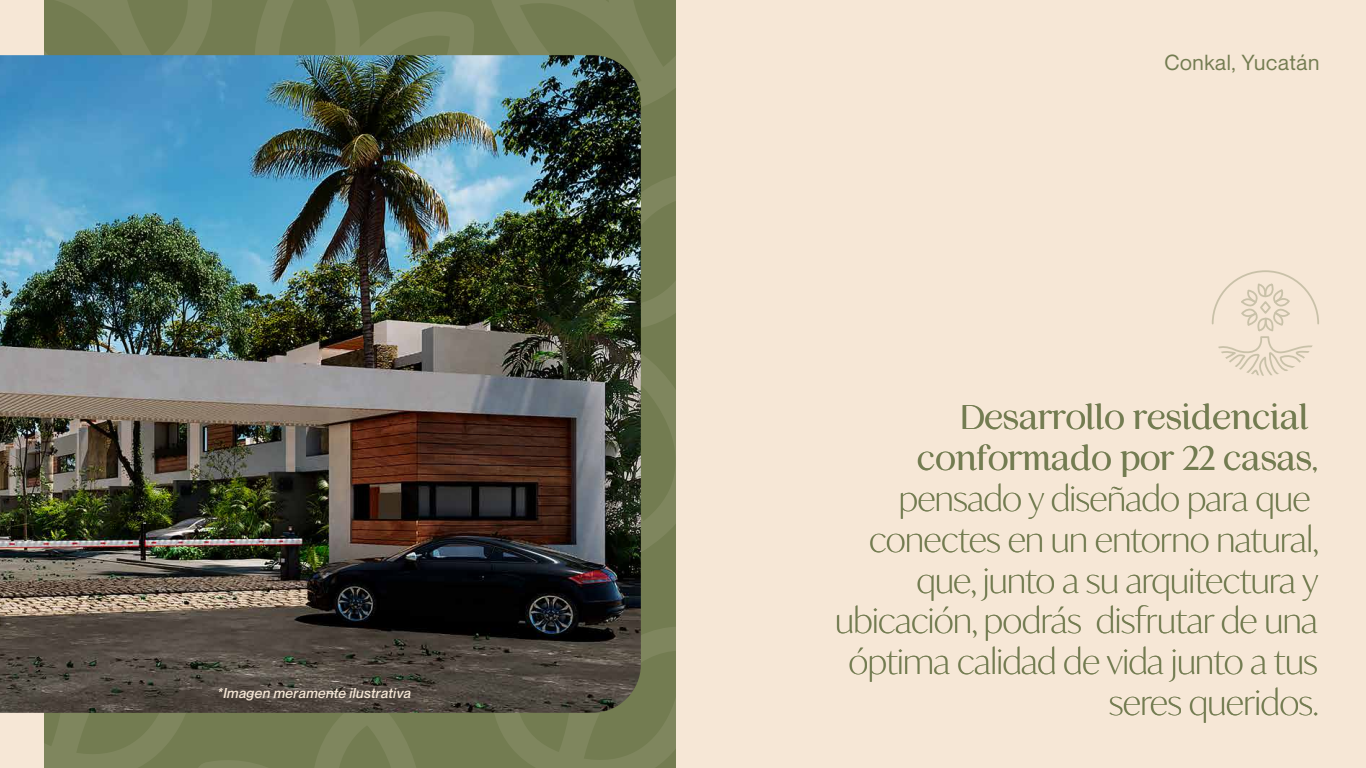
<style>
.page{position:relative;width:1366px;height:768px;background:#f6e7d6}
.page>*{position:absolute;margin:0;border:0;box-sizing:border-box;transform-origin:0 0}
.t1{font:100 34.1px/40.9px "Ivy Mode";color:#737c51;text-align:right}
.t2{font:34.1px/40.9px "Nelphim";color:#737c51;text-align:right}
.t3{font:21.3px "Neue Montreal";letter-spacing:.03em;color:#737c51}
.t4{font:italic 500 14px "Neue Montreal";letter-spacing:.03em;color:#f6e7d6}
</style>
<div class="page">
<svg style="left:44px;top:0;width:632px;height:768px;background:#777f55"></svg>
<img style="left:0;top:55px;width:641px;height:658px">
<svg style="left:1212px;top:270px;width:108px;height:106px;background:#efe1cf"></svg>
<p class="t4" style="left:218px;top:684px;width:195px">*Imagen meramente ilustrativa</p>
<p class="t3" style="left:1164px;top:49px;width:156px">Conkal, Yucatán</p>
<p class="t2" style="left:917px;top:397px;width:402px">Desarrollo residencial conformado por 22 casas,</p>
<p class="t1" style="left:836px;top:477px;width:484px">pensado y diseñado para que conectes en un entorno natural, que, junto a su arquitectura y ubicación, podrás disfrutar de una óptima calidad de vida junto a tus seres queridos.</p>
</div>
